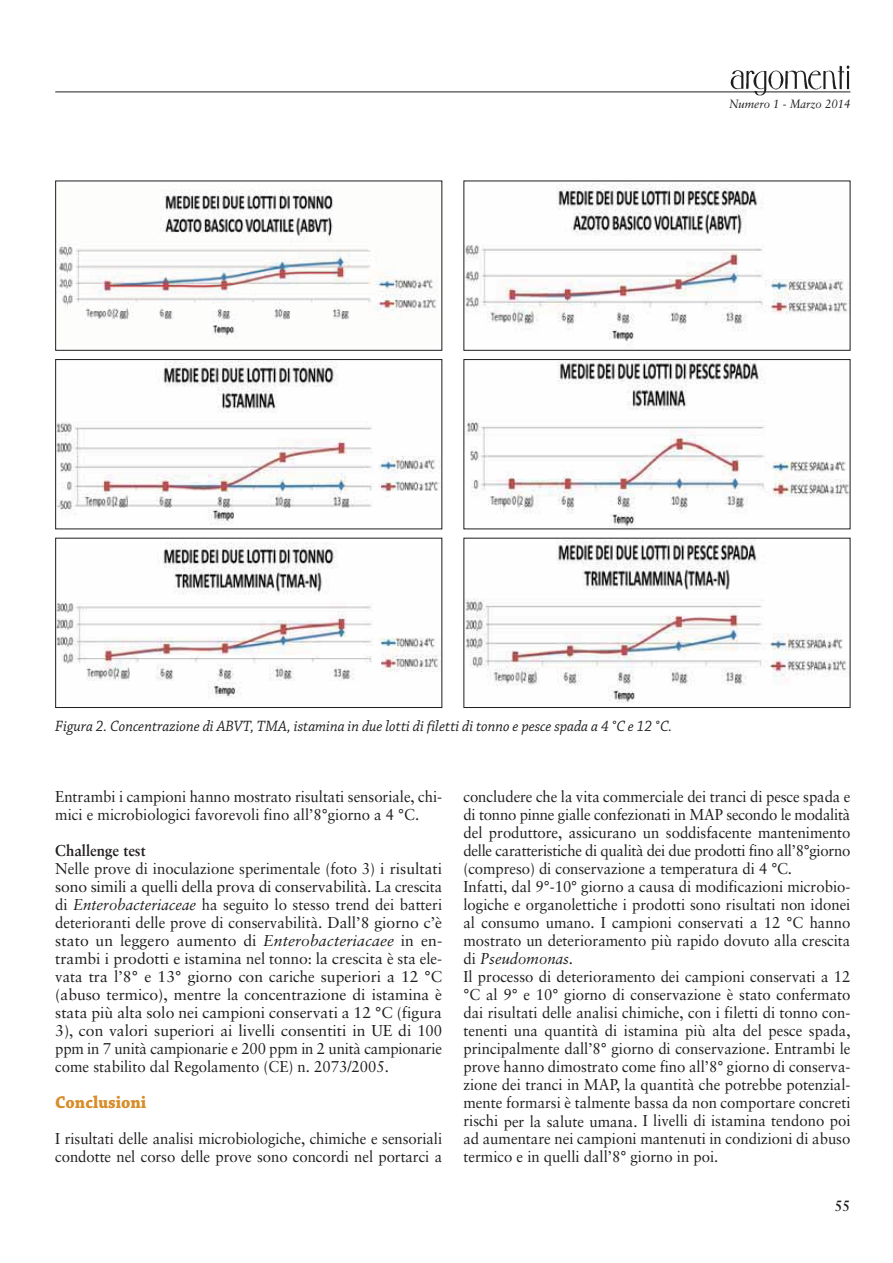
<style>
.page{position:relative;width:893px;height:1263px;background:#fff}
.page>*{position:absolute;margin:0;border:0;box-sizing:border-box;transform-origin:0 0}
.t1{font:700 18px "Chaparral Pro";color:#d78d29;scale:.95 1}
.t2{font:15.75px/18px "Sabon";color:#201d1d;scale:.95 1}
.t3{font:italic 15.75px "Chaparral Pro";color:#201d1d;scale:.95 1}
.t4{font:700 15.75px "Sabon";color:#201d1d;scale:.95 1}
.t5{font:700 15px "Sabon";color:#201d1d;scale:.95 1}
.t6{font:italic 12px "Sabon";color:#201d1d;scale:.95 1}
.s1{font-style:italic}
</style>
<div class="page">
<hr style="left:55px;top:91px;width:795px;height:1px;background:#201d1d">
<img style="left:730px;top:66px;width:119px;height:30px">
<img style="left:57px;top:190px;width:380px;height:147px">
<div style="left:55px;top:181px;width:387px;height:170px;border:1px solid #201d1d"></div>
<img style="left:465px;top:184px;width:383px;height:158px">
<div style="left:463px;top:181px;width:387px;height:170px;border:1px solid #201d1d"></div>
<img style="left:57px;top:361px;width:383px;height:164px">
<div style="left:55px;top:359px;width:387px;height:170px;border:1px solid #201d1d"></div>
<img style="left:465px;top:361px;width:383px;height:166px">
<div style="left:463px;top:359px;width:387px;height:170px;border:1px solid #201d1d"></div>
<img style="left:57px;top:543px;width:382px;height:155px">
<div style="left:55px;top:538px;width:387px;height:170px;border:1px solid #201d1d"></div>
<img style="left:465px;top:540px;width:382px;height:163px">
<div style="left:463px;top:538px;width:387px;height:170px;border:1px solid #201d1d"></div>
<p class="t6" style="left:729px;top:99px;width:129px">Numero 1 - Marzo 2014</p>
<p class="t3" style="left:55px;top:720px;width:651px">Figura 2. Concentrazione di ABVT, TMA, istamina in due lotti di filetti di tonno e pesce spada a 4 °C e 12 °C.</p>
<p class="t2" style="left:55px;top:789px;width:409px">Entrambi i campioni hanno mostrato risultati sensoriale, chi&shy;mici e microbiologici favorevoli fino all’8°giorno a 4 °C.</p>
<p class="t4" style="left:55px;top:844px;width:97px">Challenge test</p>
<p class="t2" style="left:55px;top:861px;width:409px;text-align:justify">Nelle prove di inoculazione sperimentale (foto 3) i risultati sono simili a quelli della prova di conservabilità. La crescita di <span class="s1">Enterobacteriaceae</span> ha seguito lo stesso trend dei batteri deterioranti delle prove di conservabilità. Dall’8 giorno c’è stato un leggero aumento di <span class="s1">Enterobacteriacaee</span> in en&shy;trambi i prodotti e istamina nel tonno: la crescita è sta ele&shy;vata tra l’8° e 13° giorno con cariche superiori a 12 °C (abuso termico), mentre la concentrazione di istamina è stata più alta solo nei campioni conservati a 12 °C (figura 3), con valori superiori ai livelli consentiti in UE di 100 ppm in 7 unità campionarie e 200 ppm in 2 unità campionarie come stabilito dal Regolamento (CE) n. 2073/2005.</p>
<p class="t1" style="left:55px;top:1095px;width:97px">Conclusioni</p>
<p class="t2" style="left:55px;top:1131px;width:409px">I risultati delle analisi microbiologiche, chimiche e sensoriali condotte nel corso delle prove sono concordi nel portarci a</p>
<p class="t2" style="left:463px;top:789px;width:409px">concludere che la vita commerciale dei tranci di pesce spada e di tonno pinne gialle confezionati in MAP secondo le modalità del produttore, assicurano un soddisfacente mantenimento delle caratteristiche di qualità dei due prodotti fino all’8°giorno (compreso) di conservazione a temperatura di 4 °C.<br>Infatti, dal 9°-10° giorno a causa di modificazioni microbio&shy;logiche e organolettiche i prodotti sono risultati non idonei al consumo umano. I campioni conservati a 12 °C hanno mostrato un deterioramento più rapido dovuto alla crescita di <span class="s1">Pseudomonas</span>.<br>Il processo di deterioramento dei campioni conservati a 12 °C al 9° e 10° giorno di conservazione è stato confermato dai risultati delle analisi chimiche, con i filetti di tonno con&shy;tenenti una quantità di istamina più alta del pesce spada, principalmente dall’8° giorno di conservazione. Entrambi le prove hanno dimostrato come fino all’8° giorno di conserva&shy;zione dei tranci in MAP, la quantità che potrebbe potenzial&shy;mente formarsi è talmente bassa da non comportare concreti rischi per la salute umana. I livelli di istamina tendono poi ad aumentare nei campioni mantenuti in condizioni di abuso termico e in quelli dall’8° giorno in poi.</p>
<p class="t5" style="left:835px;top:1199px;width:18px">55</p>
</div>
